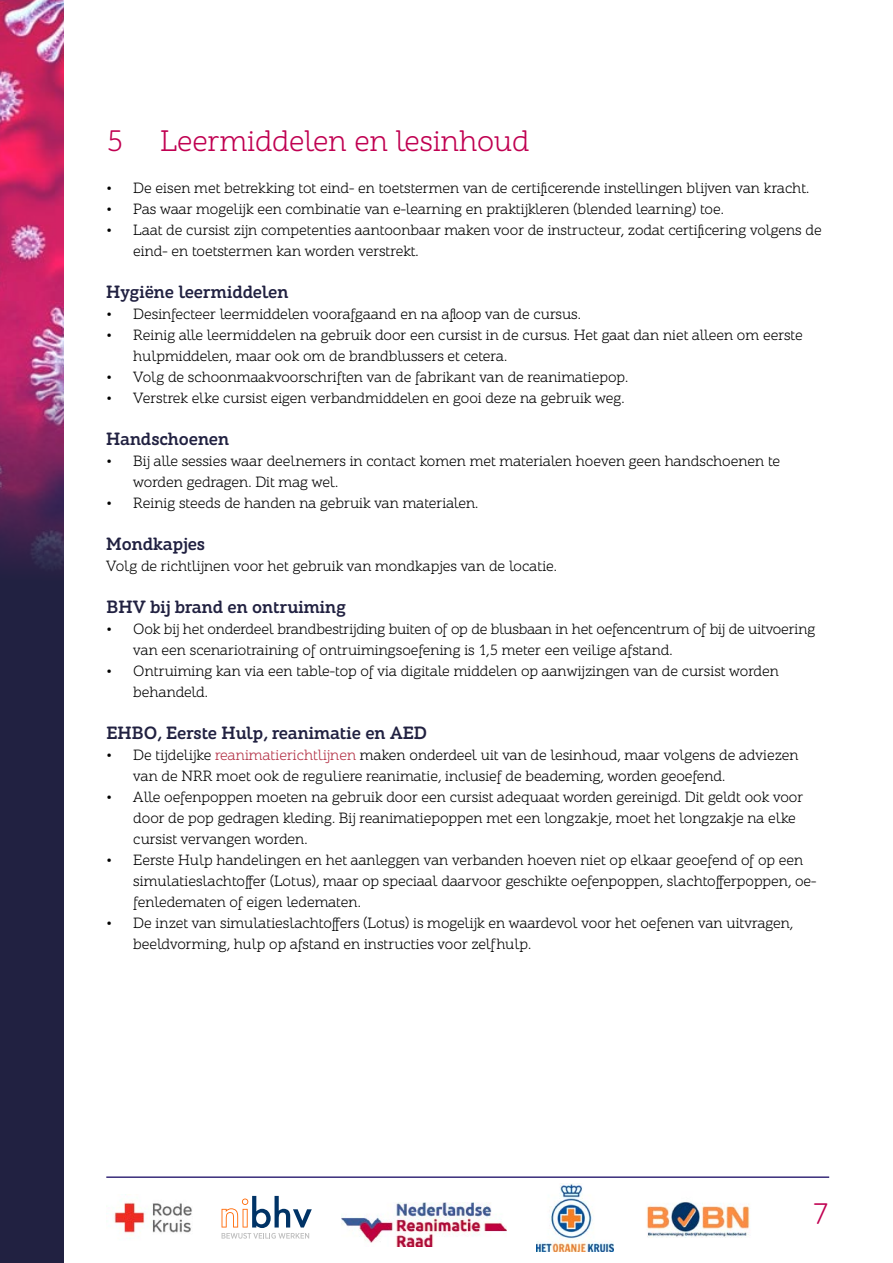
<style>
.page{position:relative;width:893px;height:1263px;background:#fff}
.page>*{position:absolute;margin:0;border:0;box-sizing:border-box;transform-origin:0 0}
.t1{font:30px "ALS Schlangeslab";color:#c00051}
.t2{font:700 18px "ALS Schlangeslab";color:#212141}
.t3{font:15px/21px "ALS Schlangeslab";color:#000}
.s1{color:#b22e43}
</style>
<div class="page">
<div style="left:0;top:0;width:64px;height:1263px;background:#212141"></div>
<img style="left:0;top:0;width:64px;height:570px">
<hr style="left:106px;top:1176px;width:723px;height:2px;background:#392d7a">
<svg style="left:222px;top:1196px;width:90px;height:42px"></svg>
<img style="left:646px;top:1202px;width:104px;height:36px">
<img style="left:342px;top:1202px;width:165px;height:44px">
<img style="left:536px;top:1183px;width:77px;height:68px">
<img style="left:114px;top:1194px;width:78px;height:45px">
<h1 class="t1" style="left:106px;top:123px;width:425px">5 Leermiddelen en lesinhoud</h1>
<p class="t3" style="left:106px;top:178px;width:704px">• De eisen met betrekking tot eind- en toetstermen van de certificerende instellingen blijven van kracht.</p>
<p class="t3" style="left:106px;top:199px;width:619px">• Pas waar mogelijk een combinatie van e-learning en praktijkleren (blended learning) toe.</p>
<p class="t3" style="left:133px;top:220px;width:690px;text-indent:-27px">• Laat de cursist zijn competenties aantoonbaar maken voor de instructeur, zodat certificering volgens de eind- en toetstermen kan worden verstrekt.</p>
<p class="t2" style="left:106px;top:281px;width:184px">Hygiëne leermiddelen</p>
<p class="t3" style="left:106px;top:304px;width:476px">• Desinfecteer leermiddelen voorafgaand en na afloop van de cursus.</p>
<p class="t3" style="left:133px;top:325px;width:671px;text-indent:-27px">• Reinig alle leermiddelen na gebruik door een cursist in de cursus. Het gaat dan niet alleen om eerste hulpmiddelen, maar ook om de brandblussers et cetera.</p>
<p class="t3" style="left:106px;top:367px;width:524px">• Volg de schoonmaakvoorschriften van de fabrikant van de reanimatiepop.</p>
<p class="t3" style="left:106px;top:388px;width:520px">• Verstrek elke cursist eigen verbandmiddelen en gooi deze na gebruik weg.</p>
<p class="t2" style="left:106px;top:428px;width:125px">Handschoenen</p>
<p class="t3" style="left:133px;top:451px;width:648px;text-indent:-27px">• Bij alle sessies waar deelnemers in contact komen met materialen hoeven geen handschoenen te worden gedragen. Dit mag wel.</p>
<p class="t3" style="left:106px;top:493px;width:374px">• Reinig steeds de handen na gebruik van materialen.</p>
<p class="t2" style="left:106px;top:533px;width:100px">Mondkapjes</p>
<p class="t3" style="left:106px;top:556px;width:452px">Volg de richtlijnen voor het gebruik van mondkapjes van de locatie.</p>
<p class="t2" style="left:106px;top:596px;width:241px">BHV bij brand en ontruiming</p>
<p class="t3" style="left:133px;top:619px;width:683px;text-indent:-27px">• Ook bij het onderdeel brandbestrijding buiten of op de blusbaan in het oefencentrum of bij de uitvoering van een scenariotraining of ontruimingsoefening is 1,5 meter een veilige afstand.</p>
<p class="t3" style="left:133px;top:661px;width:647px;text-indent:-27px">• Ontruiming kan via een table-top of via digitale middelen op aanwijzingen van de cursist worden behandeld.</p>
<p class="t2" style="left:106px;top:722px;width:322px">EHBO, Eerste Hulp, reanimatie en AED</p>
<p class="t3" style="left:133px;top:745px;width:667px;text-indent:-27px">• De tijdelijke <span class="s1">reanimatierichtlijnen</span> maken onderdeel uit van de lesinhoud, maar volgens de adviezen van de NRR moet ook de reguliere reanimatie, inclusief de beademing, worden geoefend.</p>
<p class="t3" style="left:133px;top:787px;width:671px;text-indent:-27px">• Alle oefenpoppen moeten na gebruik door een cursist adequaat worden gereinigd. Dit geldt ook voor door de pop gedragen kleding. Bij reanimatiepoppen met een longzakje, moet het longzakje na elke cursist vervangen worden.</p>
<p class="t3" style="left:133px;top:850px;width:685px;text-indent:-27px">• Eerste Hulp handelingen en het aanleggen van verbanden hoeven niet op elkaar geoefend of op een simulatieslachtoffer (Lotus), maar op speciaal daarvoor geschikte oefenpoppen, slachtofferpoppen, oe&shy;fenledematen of eigen ledematen.</p>
<p class="t3" style="left:133px;top:913px;width:661px;text-indent:-27px">• De inzet van simulatieslachtoffers (Lotus) is mogelijk en waardevol voor het oefenen van uitvragen, beeldvorming, hulp op afstand en instructies voor zelfhulp.</p>
<h1 class="t1" style="left:812px;top:1196px;width:18px">7</h1>
</div>
